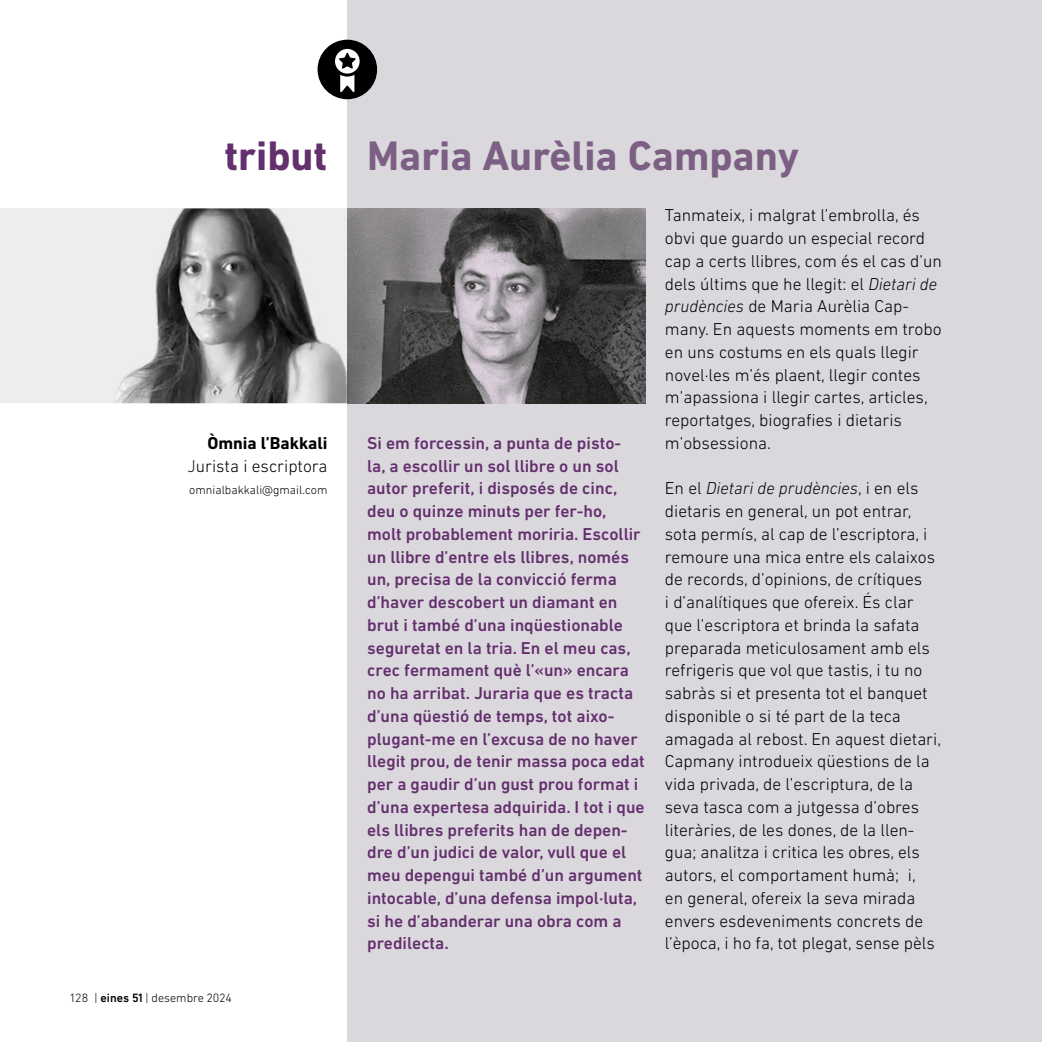
<style>
.page{position:relative;width:1042px;height:1042px;background:#fff}
.page>*{position:absolute;margin:0;border:0;box-sizing:border-box;transform-origin:0 0}
.t1{font:700 42px "DIN Next LT Pro";color:#7c6083}
.t2{font:700 42px "DIN Next LT Pro";color:#632f6c}
.t3{font:300 17.5px/22.8px "DIN Next LT Pro";color:#000}
.t4{font:500 17.5px/22.8px "DIN Next LT Pro";color:#632f6c}
.t5{font:300 12.25px "DIN Next LT Pro";color:#000}
.s1{font-weight:700}
.s2{color:#222}
.s3{font-weight:500}
.s4{font-style:italic}
</style>
<div class="page">
<div style="left:347px;top:0;width:695px;height:1042px;background:#dad7dd"></div>
<div style="left:317px;top:40px;width:60px;height:59px;background:#000;border-radius:50%"></div>
<svg style="left:335px;top:49px;width:25px;height:43px"></svg>
<img style="left:0;top:208px;width:347px;height:195px">
<svg style="left:347px;top:208px;width:298px;height:195px;background:#636163"></svg>
<h1 class="t2" style="left:224px;top:132px;width:105px">tribut</h1>
<p class="t3" style="left:187px;top:431px;width:142px;text-align:right"><span class="s1">Òmnia l’Bakkali<br></span><span class="s2">J</span>urista i escriptora</p>
<p class="t5" style="left:189px;top:483px;width:140px">omnialbakkali@gmail.com</p>
<p class="t5" style="left:69px;top:990px;width:164px">128 | <span class="s3">eines 51</span> | desembre 2024</p>
<h1 class="t1" style="left:367px;top:132px;width:433px">Maria Aurèlia Campany</h1>
<p class="t4" style="left:367px;top:431px;width:279px">Si em forcessin, a punta de pisto-<br>la, a escollir un sol llibre o un sol autor preferit, i disposés de cinc, deu o quinze minuts per fer-ho, molt probablement moriria. Escollir un llibre d’entre els llibres, només un, precisa de la convicció ferma d’haver descobert un diamant en brut i també d’una inqüestionable seguretat en la tria. En el meu cas, crec fermament què l’«un» encara no ha arribat. Juraria que es tracta d’una qüestió de temps, tot aixo&shy;plugant-me en l’excusa de no haver llegit prou, de tenir massa poca edat per a gaudir d’un gust prou format i d’una expertesa adquirida. I tot i que els llibres preferits han de depen&shy;dre d’un judici de valor, vull que el meu depengui també d’un argument intocable, d’una defensa impol·luta, si he d’abanderar una obra com a predilecta.</p>
<p class="t3" style="left:665px;top:204px;width:278px">Tanmateix, i malgrat l’embrolla, és obvi que guardo un especial record cap a certs llibres, com és el cas d’un dels últims que he llegit: el <span class="s4">Dietari de prudències</span> de Maria Aurèlia Cap&shy;many. En aquests moments em trobo en uns costums en els quals llegir novel·les m’és plaent, llegir contes m’apassiona i llegir cartes, articles, reportatges, biografies i dietaris m’obsessiona.</p>
<p class="t3" style="left:665px;top:477px;width:278px">En el <span class="s4">Dietari de prudències</span>, i en els dietaris en general, un pot entrar, sota permís, al cap de l’escriptora, i remoure una mica entre els calaixos de records, d’opinions, de crítiques<br>i d’analítiques que ofereix. És clar que l’escriptora et brinda la safata preparada meticulosament amb els refrigeris que vol que tastis, i tu no sabràs si et presenta tot el banquet disponible o si té part de la teca amagada al rebost. En aquest dietari, Capmany introdueix qüestions de la vida privada, de l’escriptura, de la seva tasca com a jutgessa d’obres literàries, de les dones, de la llen&shy;gua; analitza i critica les obres, els autors, el comportament humà; i,<br>en general, ofereix la seva mirada envers esdeveniments concrets de l’època, i ho fa, tot plegat, sense pèls</p>
</div>
